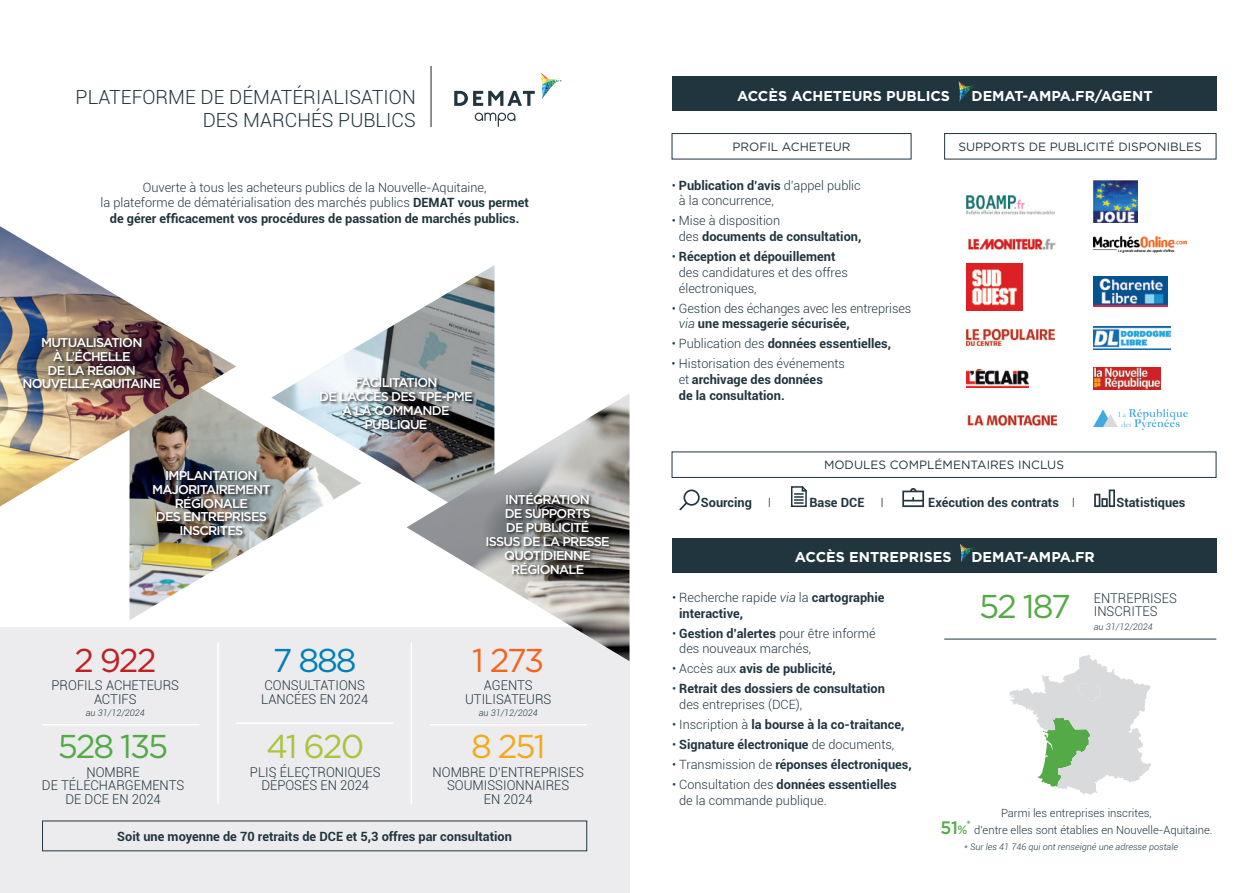
<style>
.page{position:relative;width:1259px;height:893px;background:#fff}
.page>*{position:absolute;margin:0;border:0;box-sizing:border-box;transform-origin:0 0}
.t1{font:33px "Gotham";letter-spacing:-.065em;color:#54aa46}
.t2{font:33px "Gotham";color:#abc33f}
.t3{font:33px "Gotham";color:#c02025}
.t4{font:33px "Gotham";color:#0080b5}
.t5{font:33px "Gotham";color:#f36421}
.t6{font:33px "Gotham";color:#f2aa1c}
.t7{font:300 19.5px/22.5px "Roboto";color:#21353f;text-align:right}
.t8{font:500 18px "Gotham";color:#54aa46}
.t9{font:700 14.25px "Gotham";color:#fff}
.t10{font:300 13.5px/13.4px "Roboto";color:#21353f;text-align:center}
.t11{font:700 12.75px/15.8px "Roboto";color:#21353f}
.t12{font:300 12.75px/15.8px "Roboto";color:#21353f}
.t13{font:500 12.75px/13.8px "Gotham";letter-spacing:-.06em;color:#fff;text-align:center}
.t14{font:12px "Gotham";color:#21353f}
.t15{font:300 11.25px "Roboto";color:#21353f}
.t16{font:500 10.5px "Gotham";color:#54aa46}
.t17{font:italic 300 9px "Roboto";color:#21353f}
.s1{font-weight:700}
.s2{font-weight:300}
.s3{font-style:italic}
.s4{font-weight:300;font-style:italic}
.s5{font-size:12px}
</style>
<div class="page">
<div style="left:0;top:627px;width:629px;height:266px;background:#ececee"></div>
<hr style="left:431px;top:66px;width:1px;height:61px;background:#231f20">
<svg style="left:475px;top:113px;width:40px;height:14px"></svg>
<svg style="left:454px;top:73px;width:108px;height:33px"></svg>
<hr style="left:217px;top:642px;width:2px;height:162px;background:#fff">
<hr style="left:236px;top:722px;width:157px;height:2px;background:#fff">
<hr style="left:430px;top:724px;width:157px;height:1px;background:#fff">
<hr style="left:43px;top:724px;width:156px;height:1px;background:#fff">
<hr style="left:410px;top:642px;width:2px;height:162px;background:#fff">
<img style="left:358px;top:265px;width:136px;height:213px">
<div style="left:319px;top:377px;width:157px;height:56px;background:#231f20;opacity:.9"></div>
<img style="left:129px;top:346px;width:232px;height:274px">
<svg style="left:147px;top:447px;width:128px;height:103px"></svg>
<div style="left:153px;top:470px;width:121px;height:70px;background:#231f20;opacity:.9"></div>
<img style="left:406px;top:393px;width:223px;height:268px">
<svg style="left:478px;top:479px;width:152px;height:102px;background:#989796"></svg>
<div style="left:486px;top:492px;width:127px;height:86px;background:#231f20;opacity:.9"></div>
<img style="left:0;top:226px;width:236px;height:280px">
<svg style="left:10px;top:320px;width:163px;height:85px;background:#95786a"></svg>
<div style="left:23px;top:337px;width:141px;height:56px;background:#231f20;opacity:.9"></div>
<div style="left:671px;top:133px;width:240px;height:26px;border:1px solid #21353f"></div>
<div style="left:671px;top:451px;width:545px;height:27px;border:1px solid #21353f"></div>
<svg style="left:1009px;top:655px;width:142px;height:140px"></svg>
<div style="left:671px;top:77px;width:545px;height:34px;background:#21353f"></div>
<div style="left:672px;top:538px;width:544px;height:34px;background:#21353f"></div>
<svg style="left:958px;top:81px;width:17px;height:21px"></svg>
<svg style="left:960px;top:544px;width:15px;height:19px"></svg>
<div style="left:944px;top:133px;width:272px;height:26px;border:1px solid #21353f"></div>
<hr style="left:944px;top:639px;width:272px;height:1px;background:#21353f">
<img style="left:1093px;top:409px;width:94px;height:20px">
<img style="left:1093px;top:180px;width:44px;height:43px">
<img style="left:1093px;top:277px;width:74px;height:30px">
<img style="left:1093px;top:368px;width:67px;height:21px">
<img style="left:1093px;top:326px;width:77px;height:24px">
<img style="left:1093px;top:237px;width:93px;height:15px">
<img style="left:966px;top:383px;width:90px;height:46px">
<img style="left:966px;top:195px;width:88px;height:19px">
<img style="left:966px;top:263px;width:57px;height:47px">
<img style="left:966px;top:369px;width:62px;height:19px">
<img style="left:966px;top:238px;width:90px;height:12px">
<img style="left:966px;top:330px;width:88px;height:16px">
<svg style="left:679px;top:489px;width:20px;height:21px"></svg>
<svg style="left:902px;top:488px;width:22px;height:19px"></svg>
<svg style="left:1094px;top:489px;width:21px;height:18px"></svg>
<svg style="left:791px;top:486px;width:16px;height:22px"></svg>
<h2 class="t7" style="left:76px;top:86px;width:342px">PLATEFORME DE DÉMATÉRIALISATION<br>DES MARCHÉS PUBLICS</h2>
<p class="t12" style="left:101px;top:179px;width:430px;text-align:center">Ouverte à tous les acheteurs publics de la Nouvelle-Aquitaine,<br>la plateforme de dématérialisation des marchés publics <span class="s1">DEMAT vous permet de gérer efficacement vos procédures de passation de marchés publics.</span></p>
<p class="t13" style="left:22px;top:335px;width:140px">MUTUALISATION<br>À L’ÉCHELLE<br>DE LA RÉGION<br>NOUVELLE-AQUITAINE</p>
<p class="t13" style="left:152px;top:468px;width:120px">IMPLANTATION<br>MAJORITAIREMENT<br>RÉGIONALE<br>DES ENTREPRISES<br>INSCRITES</p>
<p class="t13" style="left:319px;top:376px;width:155px">FACILITATION<br>DE L’ACCÈS DES TPE-PME<br>À LA COMMANDE<br>PUBLIQUE</p>
<p class="t13" style="left:485px;top:493px;width:126px">INTÉGRATION<br>DE SUPPORTS<br>DE PUBLICITÉ<br>ISSUS DE LA PRESSE<br>QUOTIDIENNE<br>RÉGIONALE</p>
<h1 class="t3" style="left:74px;top:639px;width:84px">2 922</h1>
<p class="t10" style="left:52px;top:678px;width:129px">PROFILS ACHETEURS<br>ACTIFS</p>
<h1 class="t4" style="left:273px;top:639px;width:86px">7 888</h1>
<p class="t10" style="left:261px;top:678px;width:109px;text-align:left">CONSULTATIONS<br>LANCÉES EN 2024</p>
<h1 class="t5" style="left:472px;top:639px;width:74px">1 273</h1>
<p class="t10" style="left:465px;top:678px;width:88px">AGENTS<br>UTILISATEURS</p>
<p class="t17" style="left:86px;top:706px;width:61px">au 31/12/2024</p>
<p class="t17" style="left:479px;top:706px;width:61px">au 31/12/2024</p>
<h1 class="t1" style="left:58px;top:725px;width:112px">528 135</h1>
<h1 class="t2" style="left:266px;top:725px;width:100px">41 620</h1>
<h1 class="t6" style="left:471px;top:725px;width:76px">8 251</h1>
<p class="t10" style="left:42px;top:765px;width:144px">NOMBRE<br>DE TÉLÉCHARGEMENTS<br>DE DCE EN 2024</p>
<p class="t10" style="left:250px;top:765px;width:132px">PLIS ÉLECTRONIQUES<br>DÉPOSÉS EN 2024</p>
<p class="t10" style="left:432px;top:765px;width:153px">NOMBRE D’ENTREPRISES<br>SOUMISSIONNAIRES<br>EN 2024</p>
<p class="t11" style="left:117px;top:828px;width:396px">Soit une moyenne de 70 retraits de DCE et 5,3 offres par consultation</p>
<p class="t9" style="left:737px;top:87px;width:214px">ACCÈS ACHETEURS PUBLICS</p>
<p class="t9" style="left:971px;top:87px;width:183px">DEMAT-AMPA.FR/AGENT</p>
<p class="t14" style="left:732px;top:139px;width:119px">PROFIL ACHETEUR</p>
<p class="t12" style="left:679px;top:177px;width:183px;text-indent:-7px">• <span class="s1">Publication d’avis</span> d’appel public à la concurrence,</p>
<p class="t11" style="left:679px;top:212px;width:184px;text-indent:-7px"><span class="s2">• Mise à disposition<br>des</span> documents de consultation,</p>
<p class="t12" style="left:679px;top:248px;width:170px;text-indent:-7px">• <span class="s1">Réception et dépouillement </span>des candidatures et des offres électroniques,</p>
<p class="t12" style="left:679px;top:300px;width:234px;text-indent:-7px">• Gestion des échanges avec les entreprises <span class="s3">via</span> <span class="s1">une messagerie sécurisée,</span></p>
<p class="t11" style="left:671px;top:335px;width:221px"><span class="s2">• Publication des</span> données essentielles,</p>
<p class="t11" style="left:679px;top:355px;width:168px;text-indent:-7px"><span class="s2">• Historisation des événements et</span> archivage des données<br>de la consultation.</p>
<p class="t14" style="left:958px;top:139px;width:245px">SUPPORTS DE PUBLICITÉ DISPONIBLES</p>
<p class="t14" style="left:824px;top:457px;width:241px">MODULES COMPLÉMENTAIRES INCLUS</p>
<p class="t11" style="left:701px;top:494px;width:72px">Sourcing <span class="s2">I</span></p>
<p class="t11" style="left:809px;top:494px;width:76px">Base DCE <span class="s2">I</span></p>
<p class="t11" style="left:928px;top:494px;width:148px">Exécution des contrats <span class="s2">I</span></p>
<p class="t11" style="left:1116px;top:494px;width:71px">Statistiques</p>
<p class="t9" style="left:795px;top:547px;width:158px">ACCÈS ENTREPRISES</p>
<p class="t9" style="left:971px;top:547px;width:125px">DEMAT-AMPA.FR</p>
<p class="t11" style="left:679px;top:589px;width:207px;text-indent:-7px"><span class="s2">• Recherche rapide</span> <span class="s4">via</span> <span class="s2">la</span> cartographie interactive,</p>
<p class="t12" style="left:679px;top:625px;width:198px;text-indent:-7px">• <span class="s1">Gestion d’alertes</span> pour être informé des nouveaux marchés,</p>
<p class="t11" style="left:672px;top:660px;width:165px"><span class="s2">• Accès aux</span> avis de publicité,</p>
<p class="t11" style="left:679px;top:680px;width:207px;text-indent:-7px"><span class="s2">•</span> Retrait des dossiers de consultation <span class="s2">des entreprises (DCE),</span></p>
<p class="t11" style="left:672px;top:716px;width:234px"><span class="s2">• Inscription à</span> la bourse à la co-traitance,</p>
<p class="t11" style="left:672px;top:736px;width:224px"><span class="s2">•</span> Signature électronique <span class="s2">de documents,</span></p>
<p class="t11" style="left:672px;top:756px;width:241px"><span class="s2">• Transmission de</span> réponses électroniques,</p>
<p class="t12" style="left:679px;top:776px;width:219px;text-indent:-7px">• Consultation des <span class="s1">données essentielles </span>de la commande publique.</p>
<p class="t10" style="left:1093px;top:591px;width:85px">ENTREPRISES</p>
<h1 class="t1" style="left:979px;top:585px;width:93px">52 187</h1>
<p class="t10" style="left:1093px;top:604px;width:65px">INSCRITES</p>
<p class="t17" style="left:1093px;top:620px;width:61px">au 31/12/2024</p>
<p class="t15" style="left:1001px;top:806px;width:152px">Parmi les entreprises inscrites,</p>
<h3 class="t8" style="left:940px;top:816px;width:28px">51<span class="s5">%</span></h3>
<p class="t16" style="left:966px;top:817px;width:6px">*</p>
<p class="t15" style="left:974px;top:822px;width:240px">d’entre elles sont établies en Nouvelle-Aquitaine.</p>
<p class="t17" style="left:964px;top:841px;width:215px">* Sur les 41 746 qui ont renseigné une adresse postale</p>
</div>
